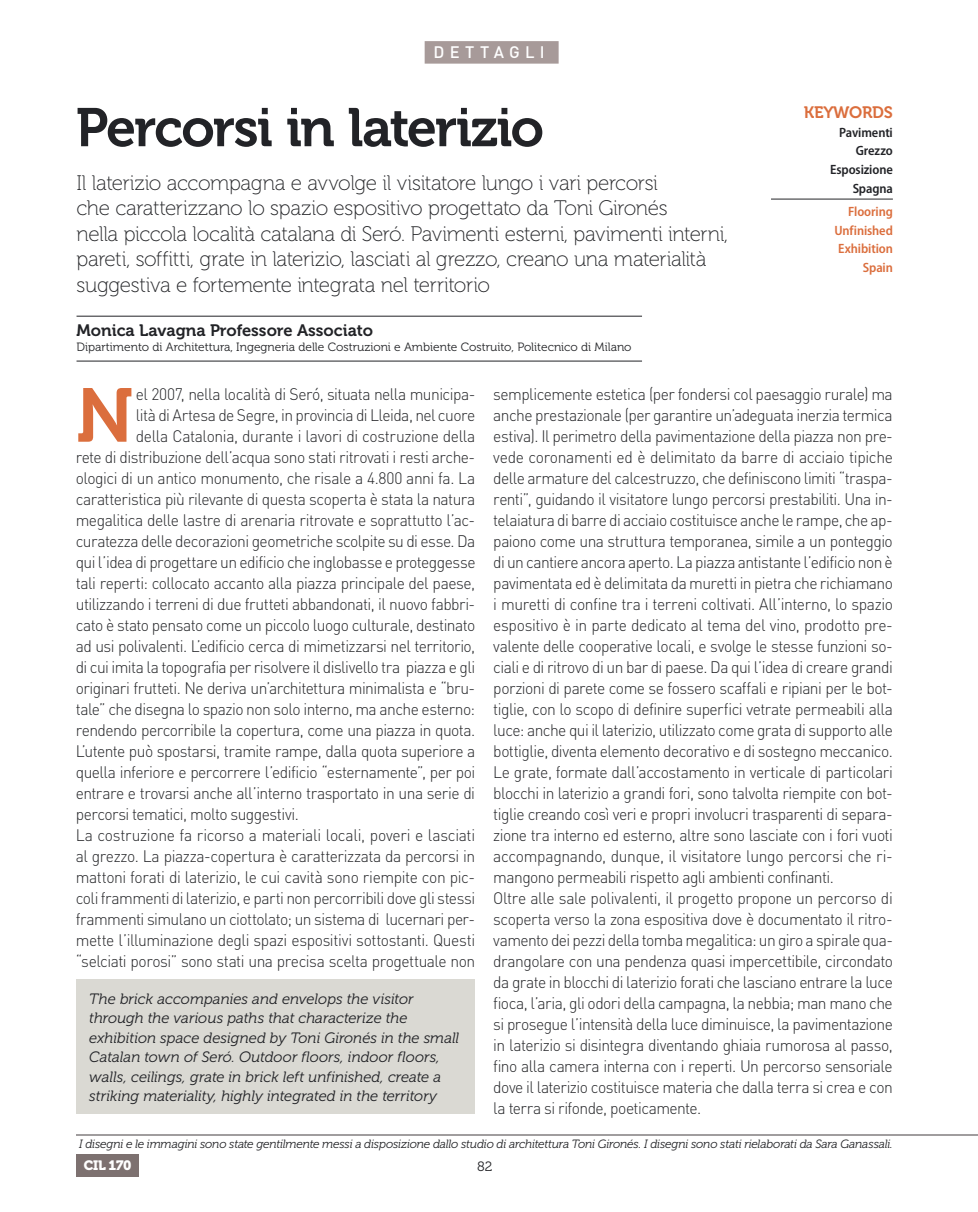
<style>
.page{position:relative;width:978px;height:1212px;background:#fff}
.page>*{position:absolute;margin:0;border:0;box-sizing:border-box;transform-origin:0 0}
.t1{font:75.6px "Museo 700";color:#db6e3d}
.t2{font:54px "Museo 700";letter-spacing:-.035em;color:#222327}
.t3{font:21px/25.5px "Museo 100";letter-spacing:-.02em;color:#242528}
.t4{font:300 16.5px/21px "DINOT";letter-spacing:-.035em;color:#242528;scale:.95 1}
.t5{font:16.5px "Museo 700";color:#222327}
.t6{font:500 16.5px "DINOT";letter-spacing:.31em;color:#fff}
.t7{font:16.5px "Museo 700";letter-spacing:-.015em;color:#db6e3d}
.t8{font:italic 15px/19.5px "Museo 300";color:#222327}
.t9{font:600 semi-condensed 13.5px/18.6px "Myriad Pro";letter-spacing:-.01em;color:#db6e3d;text-align:right}
.t10{font:600 semi-condensed 13.5px/18.6px "Myriad Pro";letter-spacing:-.01em;color:#222327;text-align:right}
.t11{font:13.5px "Museo 900";letter-spacing:-.025em;color:#fff}
.t12{font:13.5px "Museo 300";color:#222327}
.t13{font:italic 12px "Museo 300";letter-spacing:-.015em;color:#242528}
.t14{font:12px "Museo 300";color:#242528}
</style>
<div class="page">
<hr style="left:77px;top:1134px;width:901px;height:1px;background:#a09d9e">
<div style="left:77px;top:1154px;width:62px;height:23px;background:#7d7170"></div>
<div style="left:425px;top:41px;width:134px;height:23px;background:#a79a99"></div>
<hr style="left:771px;top:199px;width:122px;height:1px;background:#242528">
<hr style="left:77px;top:316px;width:565px;height:1px;background:#222327">
<hr style="left:77px;top:361px;width:565px;height:1px;background:#222327">
<div style="left:77px;top:980px;width:398px;height:134px;background:#dad9d3"></div>
<p class="t6" style="left:434px;top:43px;width:112px">DETTAGLI</p>
<h2 class="t2" style="left:76px;top:107px;width:470px">Percorsi in laterizio</h2>
<p class="t3" style="left:77px;top:171px;width:653px">Il laterizio accompagna e avvolge il visitatore lungo i vari percorsi<br>che caratterizzano lo spazio espositivo progettato da Toni Gironés<br>nella piccola località catalana di Seró. Pavimenti esterni, pavimenti interni, pareti, soffitti, grate in laterizio, lasciati al grezzo, creano una materialità suggestiva e fortemente integrata nel territorio</p>
<p class="t5" style="left:77px;top:324px;width:298px">Monica Lavagna Professore Associato</p>
<p class="t14" style="left:77px;top:343px;width:557px">Dipartimento di Architettura, Ingegneria delle Costruzioni e Ambiente Costruito, Politecnico di Milano</p>
<p class="t7" style="left:804px;top:106px;width:91px">KEYWORDS</p>
<p class="t10" style="left:830px;top:124px;width:64px">Pavimenti<br>Grezzo<br>Esposizione<br>Spagna</p>
<p class="t9" style="left:834px;top:203px;width:60px">Flooring<br>Unfinished<br>Exhibition<br>Spain</p>
<p class="t4" style="left:493px;top:385px;width:422px">semplicemente estetica (per fondersi col paesaggio rurale) ma anche prestazionale (per garantire un’adeguata inerzia termica estiva). Il perimetro della pavimentazione della piazza non pre&shy;vede coronamenti ed è delimitato da barre di acciaio tipiche delle armature del calcestruzzo, che definiscono limiti “traspa&shy;renti”, guidando il visitatore lungo percorsi prestabiliti. Una in&shy;telaiatura di barre di acciaio costituisce anche le rampe, che ap&shy;paiono come una struttura temporanea, simile a un ponteggio di un cantiere ancora aperto. La piazza antistante l’edificio non è pavimentata ed è delimitata da muretti in pietra che richiamano i muretti di confine tra i terreni coltivati. All’interno, lo spazio espositivo è in parte dedicato al tema del vino, prodotto pre&shy;valente delle cooperative locali, e svolge le stesse funzioni so&shy;ciali e di ritrovo di un bar di paese. Da qui l’idea di creare grandi porzioni di parete come se fossero scaffali e ripiani per le bot&shy;tiglie, con lo scopo di definire superfici vetrate permeabili alla luce: anche qui il laterizio, utilizzato come grata di supporto alle bottiglie, diventa elemento decorativo e di sostegno meccanico.<br>Le grate, formate dall’accostamento in verticale di particolari blocchi in laterizio a grandi fori, sono talvolta riempite con bot&shy;tiglie creando così veri e propri involucri trasparenti di separa&shy;zione tra interno ed esterno, altre sono lasciate con i fori vuoti accompagnando, dunque, il visitatore lungo percorsi che ri&shy;mangono permeabili rispetto agli ambienti confinanti.<br>Oltre alle sale polivalenti, il progetto propone un percorso di scoperta verso la zona espositiva dove è documentato il ritro&shy;vamento dei pezzi della tomba megalitica: un giro a spirale qua&shy;drangolare con una pendenza quasi impercettibile, circondato da grate in blocchi di laterizio forati che lasciano entrare la luce fioca, l’aria, gli odori della campagna, la nebbia; man mano che si prosegue l’intensità della luce diminuisce, la pavimentazione in laterizio si disintegra diventando ghiaia rumorosa al passo, fino alla camera interna con i reperti. Un percorso sensoriale dove il laterizio costituisce materia che dalla terra si crea e con la terra si rifonde, poeticamente.</p>
<h1 class="t1" style="left:76px;top:387px;width:60px">N</h1>
<p class="t4" style="left:136px;top:385px;width:359px">el 2007, nella località di Seró, situata nella municipa-</p>
<p class="t4" style="left:136px;top:406px;width:359px">lità di Artesa de Segre, in provincia di Lleida, nel cuore</p>
<p class="t4" style="left:136px;top:427px;width:359px">della Catalonia, durante i lavori di costruzione della</p>
<p class="t4" style="left:76px;top:448px;width:422px">rete di distribuzione dell’acqua sono stati ritrovati i resti arche-</p>
<p class="t4" style="left:76px;top:469px;width:422px">ologici di un antico monumento, che risale a 4.800 anni fa. La</p>
<p class="t4" style="left:76px;top:490px;width:422px">caratteristica più rilevante di questa scoperta è stata la natura</p>
<p class="t4" style="left:76px;top:511px;width:422px">megalitica delle lastre di arenaria ritrovate e soprattutto l’ac-</p>
<p class="t4" style="left:76px;top:532px;width:422px">curatezza delle decorazioni geometriche scolpite su di esse. Da</p>
<p class="t4" style="left:76px;top:553px;width:422px">qui l’idea di progettare un edificio che inglobasse e proteggesse</p>
<p class="t4" style="left:76px;top:574px;width:422px">tali reperti: collocato accanto alla piazza principale del paese,</p>
<p class="t4" style="left:76px;top:595px;width:422px">utilizzando i terreni di due frutteti abbandonati, il nuovo fabbri-</p>
<p class="t4" style="left:76px;top:616px;width:422px">cato è stato pensato come un piccolo luogo culturale, destinato</p>
<p class="t4" style="left:76px;top:637px;width:422px">ad usi polivalenti. L’edificio cerca di mimetizzarsi nel territorio,</p>
<p class="t4" style="left:76px;top:658px;width:422px">di cui imita la topografia per risolvere il dislivello tra piazza e gli</p>
<p class="t4" style="left:76px;top:679px;width:422px">originari frutteti. Ne deriva un’architettura minimalista e “bru-</p>
<p class="t4" style="left:76px;top:700px;width:422px">tale” che disegna lo spazio non solo interno, ma anche esterno:</p>
<p class="t4" style="left:76px;top:721px;width:422px">rendendo percorribile la copertura, come una piazza in quota.</p>
<p class="t4" style="left:76px;top:742px;width:422px">L’utente può spostarsi, tramite rampe, dalla quota superiore a</p>
<p class="t4" style="left:76px;top:763px;width:422px">quella inferiore e percorrere l’edificio “esternamente”, per poi</p>
<p class="t4" style="left:76px;top:784px;width:422px">entrare e trovarsi anche all’interno trasportato in una serie di</p>
<p class="t4" style="left:76px;top:805px;width:236px">percorsi tematici, molto suggestivi.</p>
<p class="t4" style="left:76px;top:826px;width:422px">La costruzione fa ricorso a materiali locali, poveri e lasciati</p>
<p class="t4" style="left:76px;top:847px;width:422px">al grezzo. La piazza-copertura è caratterizzata da percorsi in</p>
<p class="t4" style="left:76px;top:868px;width:422px">mattoni forati di laterizio, le cui cavità sono riempite con pic-</p>
<p class="t4" style="left:76px;top:889px;width:422px">coli frammenti di laterizio, e parti non percorribili dove gli stessi</p>
<p class="t4" style="left:76px;top:910px;width:422px">frammenti simulano un ciottolato; un sistema di lucernari per-</p>
<p class="t4" style="left:76px;top:931px;width:422px">mette l’illuminazione degli spazi espositivi sottostanti. Questi</p>
<p class="t4" style="left:76px;top:952px;width:422px">“selciati porosi” sono stati una precisa scelta progettuale non</p>
<p class="t8" style="left:89px;top:990px;width:371px">The brick accompanies and envelops the visitor through the various paths that characterize the exhibition space designed by Toni Gironés in the small Catalan town of Seró. Outdoor floors, indoor floors, walls, ceilings, grate in brick left unfinished, create a striking materiality, highly integrated in the territory</p>
<p class="t13" style="left:79px;top:1139px;width:815px">I disegni e le immagini sono state gentilmente messi a disposizione dallo studio di architettura Toni Gironés. I disegni sono stati rielaborati da Sara Ganassali.</p>
<p class="t11" style="left:84px;top:1161px;width:49px">CIL 170</p>
<p class="t12" style="left:477px;top:1162px;width:17px">82</p>
</div>
